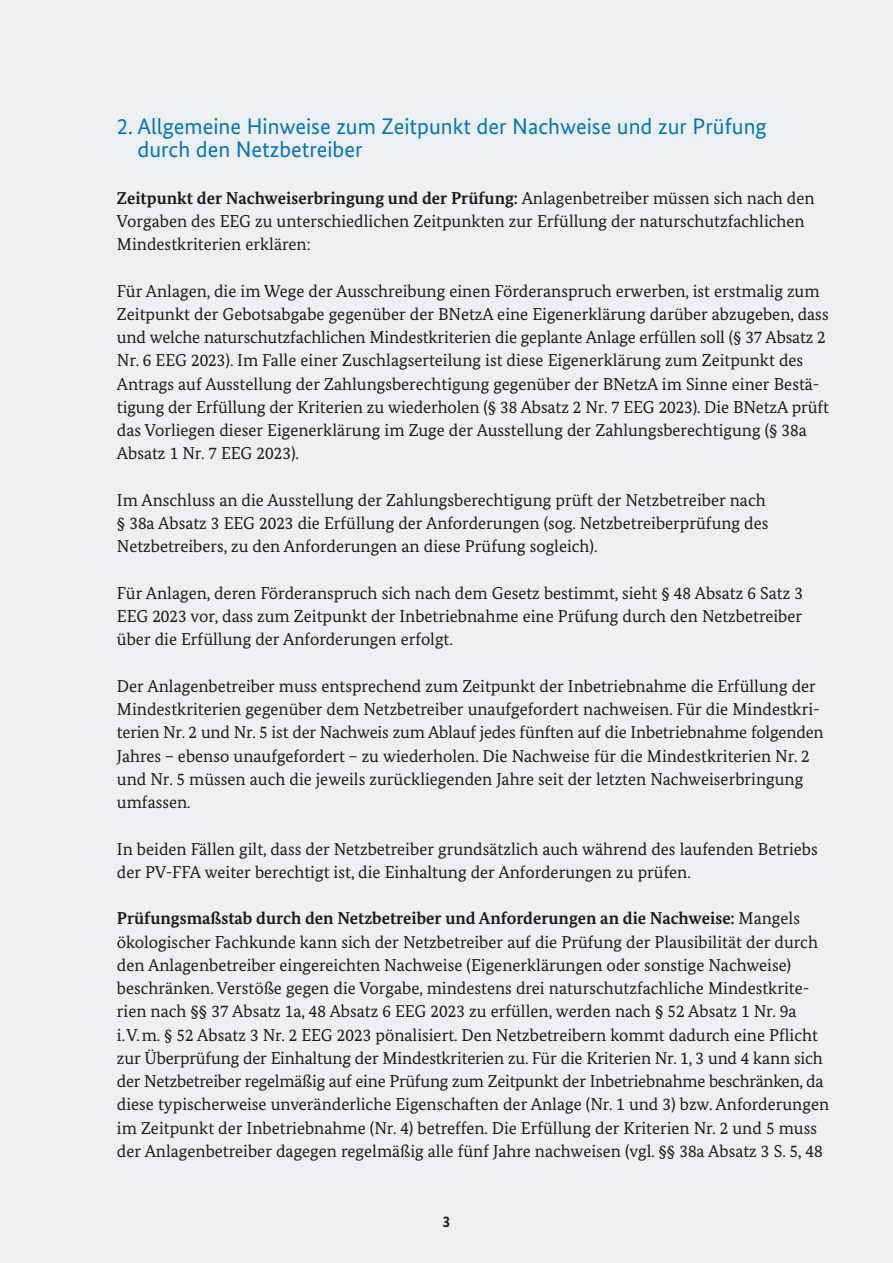
<style>
.page{position:relative;width:893px;height:1263px;background:#edf0f2}
.page>*{position:absolute;margin:0;border:0;box-sizing:border-box;transform-origin:0 0}
.t1{font:22.5px/23.2px "Bundes Sans";color:#0075be}
.t2{font:17.25px/23.2px "Bundes Serif";color:#1a1a18}
.t3{font:700 15.75px "Bundes Sans";color:#1a1a18}
.s1{font-weight:700}
</style>
<div class="page">
<h2 class="t1" style="left:137px;top:114px;width:631px;text-indent:-21px">2. Allgemeine Hinweise zum Zeitpunkt der Nachweise und zur Prüfung durch den Netzbetreiber</h2>
<p class="t2" style="left:117px;top:186px;width:699px"><span class="s1">Zeitpunkt der Nachweiserbringung und der Prüfung:</span> Anlagenbetreiber müssen sich nach den<br>Vorgaben des EEG zu unterschiedlichen Zeitpunkten zur Erfüllung der naturschutzfachlichen<br>Mindestkriterien erklären:</p>
<p class="t2" style="left:117px;top:279px;width:713px">Für Anlagen, die im Wege der Ausschreibung einen Förderanspruch erwerben, ist erstmalig zum Zeitpunkt der Gebotsabgabe gegenüber der BNetzA eine Eigenerklärung darüber abzugeben, dass und welche naturschutzfachlichen Mindestkriterien die geplante Anlage erfüllen soll (§ 37 Absatz 2<br>Nr. 6 EEG 2023). Im Falle einer Zuschlagserteilung ist diese Eigenerklärung zum Zeitpunkt des Antrags auf Ausstellung der Zahlungsberechtigung gegenüber der BNetzA im Sinne einer Bestä&shy;tigung der Erfüllung der Kriterien zu wiederholen (§ 38 Absatz 2 Nr. 7 EEG 2023). Die BNetzA prüft das Vorliegen dieser Eigenerklärung im Zuge der Ausstellung der Zahlungsberechtigung (§ 38a Absatz 1 Nr. 7 EEG 2023).</p>
<p class="t2" style="left:117px;top:488px;width:653px">Im Anschluss an die Ausstellung der Zahlungsberechtigung prüft der Netzbetreiber nach § 38a Absatz 3 EEG 2023 die Erfüllung der Anforderungen (sog. Netzbetreiberprüfung des<br>Netzbetreibers, zu den Anforderungen an diese Prüfung sogleich).</p>
<p class="t2" style="left:117px;top:581px;width:688px;text-align:justify">Für Anlagen, deren Förderanspruch sich nach dem Gesetz bestimmt, sieht § 48 Absatz 6 Satz 3<br>EEG 2023 vor, dass zum Zeitpunkt der Inbetriebnahme eine Prüfung durch den Netzbetreiber über die Erfüllung der Anforderungen erfolgt.</p>
<p class="t2" style="left:117px;top:674px;width:708px">Der Anlagenbetreiber muss entsprechend zum Zeitpunkt der Inbetriebnahme die Erfüllung der Mindestkriterien gegenüber dem Netzbetreiber unaufgefordert nachweisen. Für die Mindestkri&shy;terien Nr. 2 und Nr. 5 ist der Nachweis zum Ablauf jedes fünften auf die Inbetriebnahme folgenden Jahres – ebenso unaufgefordert – zu wiederholen. Die Nachweise für die Mindestkriterien Nr. 2 und Nr. 5 müssen auch die jeweils zurückliegenden Jahre seit der letzten Nachweiserbringung umfassen.</p>
<p class="t2" style="left:117px;top:837px;width:702px">In beiden Fällen gilt, dass der Netzbetreiber grundsätzlich auch während des laufenden Betriebs der PV-FFA weiter berechtigt ist, die Einhaltung der Anforderungen zu prüfen.</p>
<p class="t2" style="left:117px;top:907px;width:714px"><span class="s1">Prüfungsmaßstab durch den Netzbetreiber und Anforderungen an die Nachweise:</span> Mangels ökologischer Fachkunde kann sich der Netzbetreiber auf die Prüfung der Plausibilität der durch den Anlagenbetreiber eingereichten Nachweise (Eigenerklärungen oder sonstige Nachweise) beschränken. Verstöße gegen die Vorgabe, mindestens drei naturschutzfachliche Mindestkrite&shy;rien nach §§ 37 Absatz 1a, 48 Absatz 6 EEG 2023 zu erfüllen, werden nach § 52 Absatz 1 Nr. 9a i.V.m. § 52 Absatz 3 Nr. 2 EEG 2023 pönalisiert. Den Netzbetreibern kommt dadurch eine Pflicht zur Überprüfung der Einhaltung der Mindestkriterien zu. Für die Kriterien Nr. 1, 3 und 4 kann sich der Netzbetreiber regelmäßig auf eine Prüfung zum Zeitpunkt der Inbetriebnahme beschränken, da diese typischerweise unveränderliche Eigenschaften der Anlage (Nr. 1 und 3) bzw. Anforderungen im Zeitpunkt der Inbetriebnahme (Nr. 4) betreffen. Die Erfüllung der Kriterien Nr. 2 und 5 muss der Anlagenbetreiber dagegen regelmäßig alle fünf Jahre nachweisen (vgl. §§ 38a Absatz 3 S. 5, 48</p>
<p class="t3" style="left:443px;top:1212px;width:9px">3</p>
</div>
